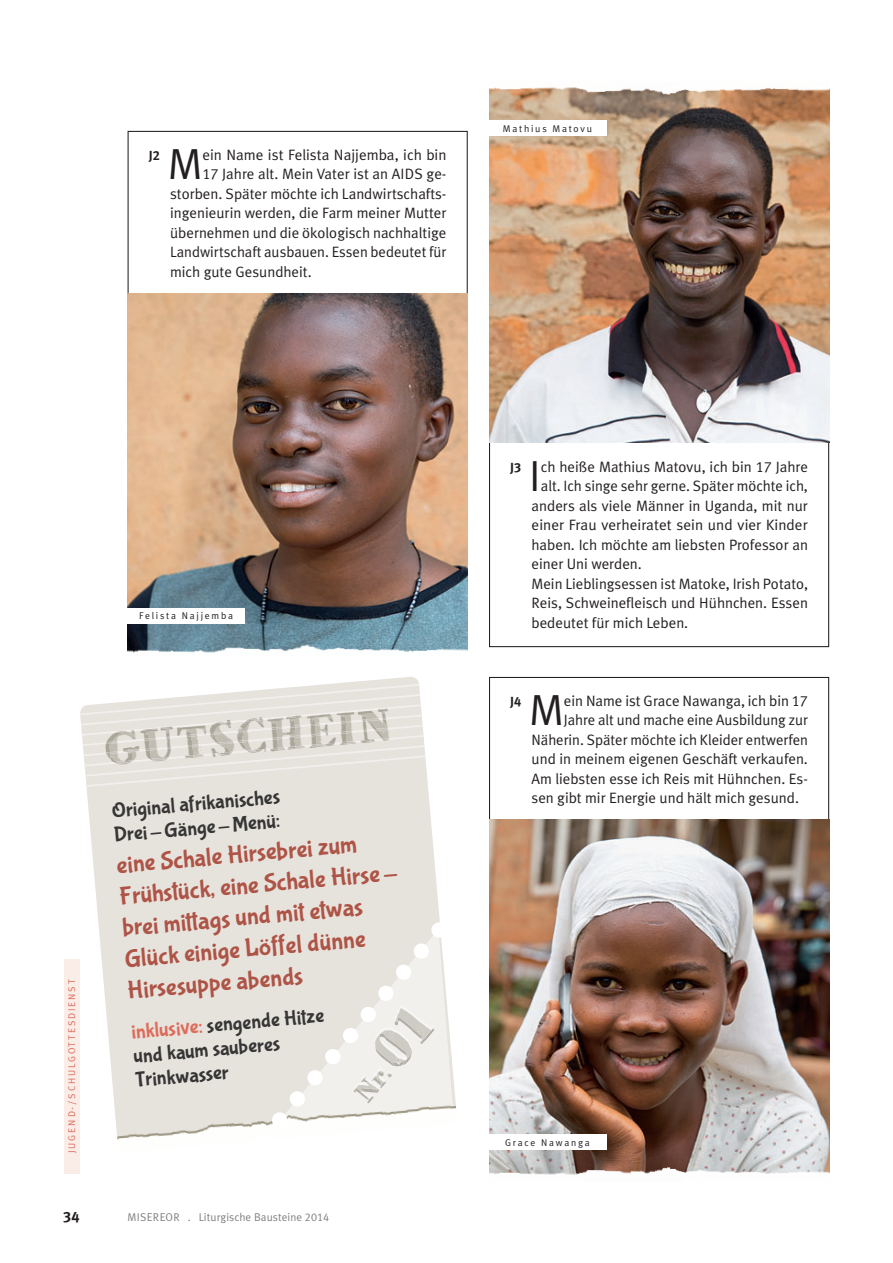
<style>
.page{position:relative;width:893px;height:1263px;background:#fff}
.page>*{position:absolute;margin:0;border:0;box-sizing:border-box;transform-origin:0 0}
.t1{font:43.5px "Meta Plus Normal";color:#231f20}
.t2{font:500 38.1px "HVD Bodedo";color:#aaa69a}
.t3{font:25.5px/31.5px "Bubblegum Sans";color:#ae5446}
.t4{font:21px/24px "Bubblegum Sans";color:#363636}
.t5{font:15px "Meta Plus Normal";color:#231f20}
.t6{font:15px "Meta Plus Bold Caps";color:#231f20}
.t7{font:700 13.2px "Meta Plus";color:#231f20}
.t8{font:11.25px "Meta Plus Normal";letter-spacing:.01em;color:#808080}
.t9{font:9.75px "Meta Plus Normal";letter-spacing:.18em;color:#231f20}
.t10{font:9.75px "Meta Plus Normal";letter-spacing:.185em;color:#dd6c5a}
.s1{font-family:"Meta Plus Bold Caps";font-weight:400}
.s2{font-family:"Meta Plus Normal Caps"}
.s3{color:#dd6c5a}
</style>
<div class="page">
<img style="left:128px;top:293px;width:340px;height:349px">
<img style="left:489px;top:820px;width:340px;height:344px">
<img style="left:489px;top:97px;width:340px;height:345px">
<div style="left:128px;top:608px;width:117px;height:15px;background:#fff"></div>
<div style="left:489px;top:1135px;width:117px;height:15px;background:#fff"></div>
<div style="left:489px;top:121px;width:117px;height:15px;background:#fff"></div>
<img style="left:127px;top:642px;width:341px;height:11px">
<img style="left:489px;top:1164px;width:341px;height:11px">
<img style="left:489px;top:87px;width:341px;height:10px">
<svg style="left:79px;top:677px;width:377px;height:476px;fill:#e6e2dc"></svg>
<img style="left:115px;top:1103px;width:341px;height:50px">
<svg style="left:79px;top:683px;width:348px;height:105px;background:#e9e6e1"></svg>
<div style="left:116px;top:738px;width:28px;height:25px;background:linear-gradient(to right,#e7e4de,#e9e6e1)"></div>
<div style="left:64px;top:959px;width:15px;height:215px;background:#faede7"></div>
<svg style="left:253px;top:921px;width:200px;height:229px"></svg>
<p class="t7" style="left:149px;top:150px;width:13px">J<span class="s1">2</span></p>
<p class="t5" style="left:202px;top:149px;width:246px">ein Name ist Felista Najjemba, ich bin</p>
<p class="t5" style="left:202px;top:168px;width:246px"><span class="s2">17</span> Jahre alt. Mein Vater ist an AIDS ge-</p>
<p class="t5" style="left:170px;top:188px;width:278px">storben. Später möchte ich Landwirtschafts-</p>
<p class="t5" style="left:170px;top:207px;width:278px">ingenieurin werden, die Farm meiner Mutter</p>
<p class="t5" style="left:170px;top:227px;width:278px">übernehmen und die ökologisch nachhaltige</p>
<p class="t5" style="left:170px;top:246px;width:278px">Landwirtschaft ausbauen. Essen bedeutet für</p>
<p class="t5" style="left:170px;top:266px;width:143px">mich gute Gesundheit.</p>
<h1 class="t1" style="left:168px;top:148px;width:36px">M</h1>
<p class="t9" style="left:503px;top:125px;width:91px">Mathius Matovu</p>
<p class="t9" style="left:139px;top:612px;width:95px">Felista Najjemba</p>
<p class="t10" style="left:68px;top:1153px;width:175px;rotate:-90deg">JUGEND-/SCHULGOTTESDIENST</p>
<h2 class="t2" style="left:101px;top:721px;width:290px;rotate:-5deg">GUTSCHEIN</h2>
<h3 class="t4" style="left:111px;top:801px;width:170px;rotate:-5deg">Original afrikanisches<br>Drei - Gänge - Menü:</h3>
<h3 class="t3" style="left:116px;top:852px;width:281px;rotate:-5deg">eine Schale Hirsebrei zum<br>Frühstück, eine Schale Hirse - brei mittags und mit etwas<br>Glück einige Löffel dünne<br>Hirsesuppe abends</h3>
<h3 class="t4" style="left:130px;top:1022px;width:195px;rotate:-5deg"><span class="s3">inklusive:</span> sengende Hitze und kaum sauberes<br>Trinkwasser</h3>
<p class="t6" style="left:63px;top:1207px;width:18px">34</p>
<p class="t8" style="left:128px;top:1213px;width:203px">MISEREOR . Liturgische Bausteine <span class="s2">2014</span></p>
<p class="t7" style="left:510px;top:462px;width:13px">J<span class="s1">3</span></p>
<p class="t5" style="left:541px;top:461px;width:269px">ch heiße Mathius Matovu, ich bin <span class="s2">17</span> Jahre</p>
<p class="t5" style="left:541px;top:480px;width:269px">alt. Ich singe sehr gerne. Später möchte ich,</p>
<p class="t5" style="left:531px;top:500px;width:278px">anders als viele Männer in Uganda, mit nur</p>
<p class="t5" style="left:531px;top:519px;width:278px">einer Frau verheiratet sein und vier Kinder</p>
<p class="t5" style="left:531px;top:539px;width:278px">haben. Ich möchte am liebsten Professor an</p>
<p class="t5" style="left:531px;top:558px;width:112px">einer Uni werden.</p>
<p class="t5" style="left:531px;top:578px;width:278px">Mein Lieblingsessen ist Matoke, Irish Potato,</p>
<p class="t5" style="left:531px;top:597px;width:278px">Reis, Schweinefleisch und Hühnchen. Essen</p>
<p class="t5" style="left:531px;top:617px;width:158px">bedeutet für mich Leben.</p>
<h1 class="t1" style="left:529px;top:460px;width:13px">I</h1>
<p class="t7" style="left:510px;top:696px;width:13px">J<span class="s1">4</span></p>
<p class="t5" style="left:564px;top:695px;width:246px">ein Name ist Grace Nawanga, ich bin <span class="s2">17</span></p>
<p class="t5" style="left:564px;top:714px;width:246px">Jahre alt und mache eine Ausbildung zur</p>
<p class="t5" style="left:531px;top:734px;width:278px">Näherin. Später möchte ich Kleider entwerfen</p>
<p class="t5" style="left:531px;top:753px;width:278px">und in meinem eigenen Geschäft verkaufen.</p>
<p class="t5" style="left:531px;top:773px;width:278px">Am liebsten esse ich Reis mit Hühnchen. Es-</p>
<p class="t5" style="left:531px;top:792px;width:269px">sen gibt mir Energie und hält mich gesund.</p>
<h1 class="t1" style="left:529px;top:694px;width:36px">M</h1>
<p class="t9" style="left:505px;top:1139px;width:86px">Grace Nawanga</p>
</div>
